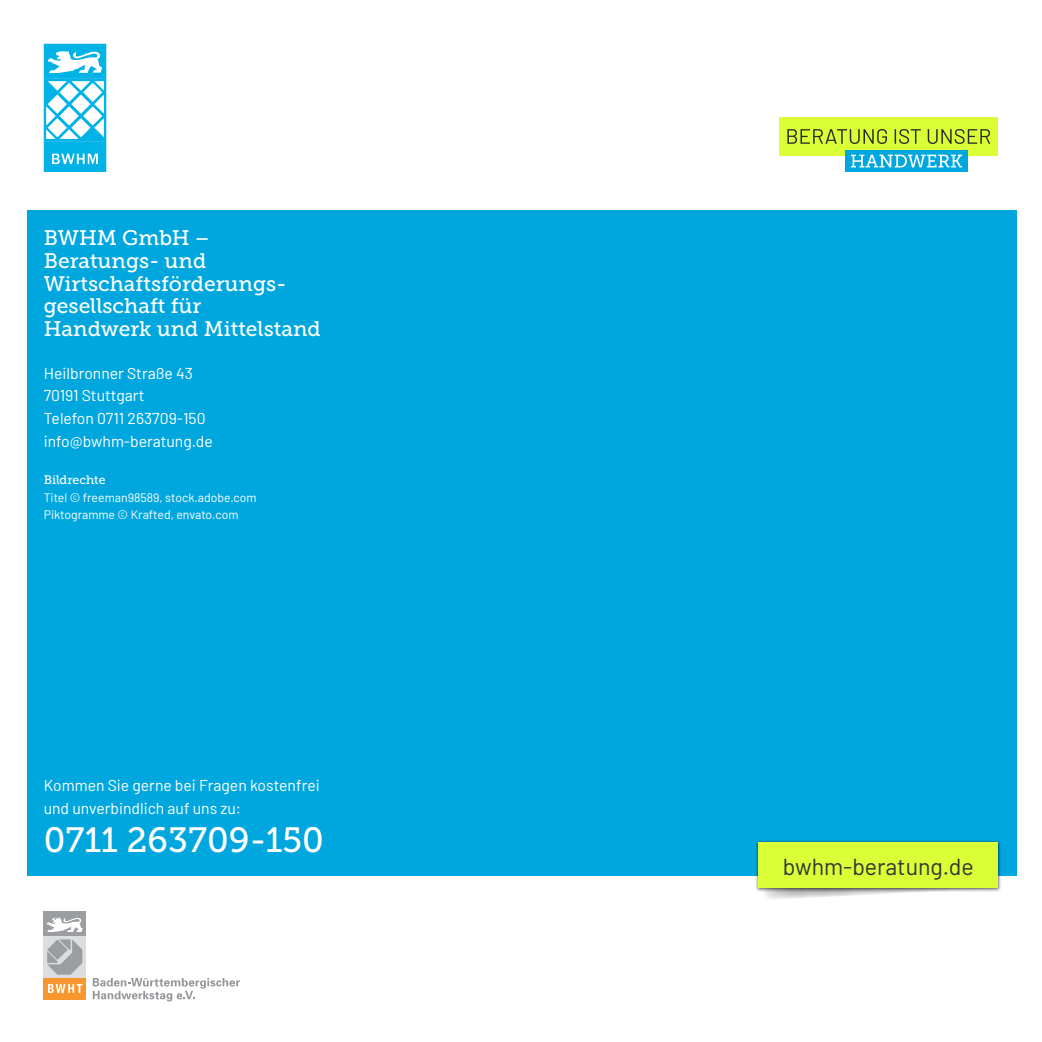
<style>
.page{position:relative;width:1042px;height:1042px;background:#fff}
.page>*{position:absolute;margin:0;border:0;box-sizing:border-box;transform-origin:0 0}
.t1{font:35px "Museo Slab 500";color:#fff}
.t2{font:23.1px "Barlow";color:#333}
.t3{font:21px/22.8px "Museo Slab 500";color:#fff}
.t4{font:15.75px/22.8px "Barlow";color:#fff}
.t5{font:12.25px/17.5px "Barlow";color:#fff}
.t6{font:12.25px "Museo Slab 500";color:#fff}
</style>
<div class="page">
<div style="left:27px;top:210px;width:989px;height:665px;background:#00a7df"></div>
<svg style="left:44px;top:44px;width:62px;height:128px"></svg>
<div style="left:779px;top:117px;width:219px;height:39px;background:#dbff36"></div>
<div style="left:845px;top:150px;width:123px;height:22px;background:#00a7df"></div>
<svg style="left:787px;top:129px;width:100px;height:15px"></svg>
<svg style="left:894px;top:129px;width:27px;height:15px"></svg>
<svg style="left:927px;top:129px;width:63px;height:15px"></svg>
<svg style="left:851px;top:155px;width:111px;height:12px"></svg>
<div style="left:44px;top:912px;width:42px;height:24px;background:#9b9da0"></div>
<div style="left:44px;top:936px;width:42px;height:42px;background:#dcdddf"></div>
<div style="left:44px;top:978px;width:42px;height:21px;background:#f7972d"></div>
<svg style="left:48px;top:984px;width:35px;height:9px"></svg>
<svg style="left:47px;top:939px;width:35px;height:35px"></svg>
<svg style="left:47px;top:917px;width:36px;height:15px"></svg>
<svg style="left:93px;top:978px;width:147px;height:23px"></svg>
<svg style="left:763px;top:891px;width:235px;height:8px"></svg>
<div style="left:755px;top:839px;width:247px;height:52px;background:#000;opacity:.6"></div>
<div style="left:758px;top:842px;width:240px;height:46px;background:#dbff36"></div>
<p class="t3" style="left:44px;top:227px;width:278px">BWHM GmbH –<br>Beratungs- und<br>Wirtschaftsförderungs&shy;gesellschaft für<br>Handwerk und Mittelstand</p>
<p class="t4" style="left:44px;top:360px;width:171px">Heilbronner Straße 43<br>70191 Stuttgart<br>Telefon 0711 263709-150 info@bwhm-beratung.de</p>
<p class="t6" style="left:44px;top:473px;width:63px">Bildrechte</p>
<p class="t5" style="left:44px;top:488px;width:214px">Titel © freeman98589, stock.adobe.com<br>Piktogramme © Krafted, envato.com</p>
<p class="t4" style="left:44px;top:773px;width:277px">Kommen Sie gerne bei Fragen kostenfrei und unverbindlich auf uns zu:</p>
<p class="t1" style="left:44px;top:820px;width:282px">0711 263709-150</p>
<p class="t2" style="left:782px;top:850px;width:193px">bwhm-beratung.de</p>
</div>
